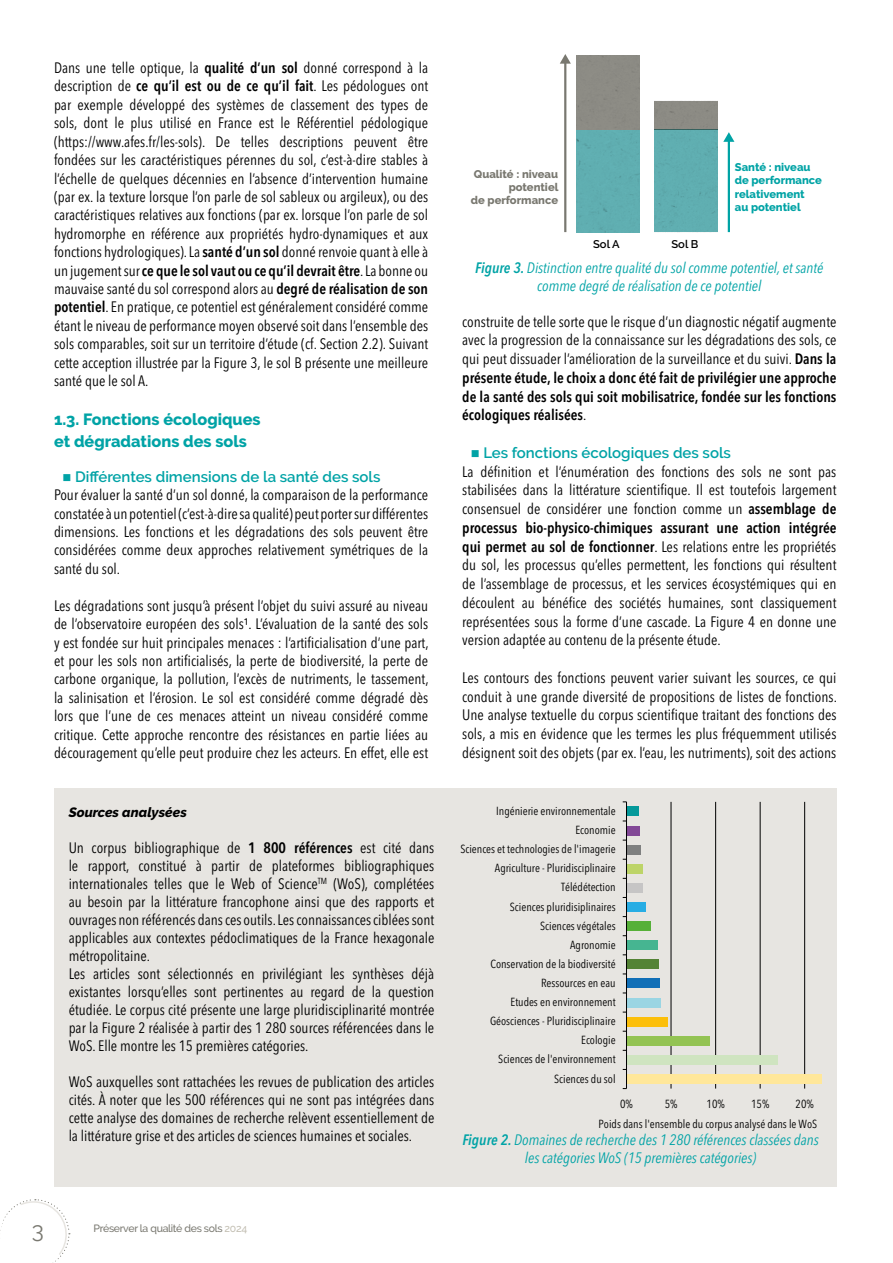
<style>
.page{position:relative;width:893px;height:1263px;background:#fff}
.page>*{position:absolute;margin:0;border:0;box-sizing:border-box;transform-origin:0 0}
.t1{font:22.5px "Raleway";color:#797870}
.t2{font:800 16.2px "Raleway";color:#00a3a6}
.t3{font:condensed 15px/18.5px "Avenir Next LT Pro";color:#000;text-align:justify}
.t4{font:italic condensed 15px/18px "Avenir Next LT Pro";color:#00a3a6;text-align:center}
.t5{font:600 15px "Raleway";color:#00a3a6}
.t6{font:italic 800 13.5px "Raleway";color:#000}
.t7{font:condensed 11.7px/20.4px "Avenir Next LT Pro";color:#000;text-align:right}
.t8{font:800 11.1px/13.4px "Raleway";color:#00a3a5}
.t9{font:800 11.1px/13.4px "Raleway";color:#797870;text-align:right}
.t10{font:600 11.1px "Raleway";color:#000}
.t11{font:500 10.5px "Raleway";letter-spacing:-.03em;color:#797870}
.s1{font-weight:600}
.s2{color:#c4c0b4}
</style>
<div class="page">
<svg style="left:0;top:1199px;width:71px;height:64px"></svg>
<div style="left:54px;top:788px;width:782px;height:398px;background:#e7e5e1"></div>
<hr style="left:804px;top:802px;width:1px;height:286px;background:#000">
<hr style="left:760px;top:802px;width:1px;height:286px;background:#000">
<hr style="left:715px;top:802px;width:1px;height:286px;background:#000">
<hr style="left:671px;top:802px;width:1px;height:286px;background:#000">
<div style="left:626px;top:1074px;width:196px;height:10px;background:#ffe79a"></div>
<div style="left:626px;top:1055px;width:152px;height:10px;background:#cfe4c0"></div>
<div style="left:626px;top:1036px;width:84px;height:9px;background:#93c353"></div>
<div style="left:626px;top:1017px;width:42px;height:9px;background:#fcbf0a"></div>
<div style="left:626px;top:998px;width:35px;height:9px;background:#9ad5e3"></div>
<div style="left:626px;top:979px;width:34px;height:9px;background:#116fb7"></div>
<div style="left:626px;top:959px;width:33px;height:10px;background:#548335"></div>
<div style="left:626px;top:940px;width:32px;height:10px;background:#46b591"></div>
<div style="left:626px;top:921px;width:25px;height:10px;background:#56b038"></div>
<div style="left:626px;top:902px;width:20px;height:10px;background:#28ade4"></div>
<div style="left:626px;top:883px;width:17px;height:10px;background:#c6c5c5"></div>
<div style="left:626px;top:864px;width:17px;height:9px;background:#bdd468"></div>
<div style="left:626px;top:845px;width:14px;height:9px;background:#7f8080"></div>
<div style="left:626px;top:826px;width:14px;height:9px;background:#824896"></div>
<div style="left:626px;top:807px;width:13px;height:9px;background:#05999a"></div>
<hr style="left:626px;top:802px;width:1px;height:286px;background:#000">
<div style="left:576px;top:55px;width:63px;height:75px;background:#919089"></div>
<div style="left:576px;top:130px;width:63px;height:102px;background:#63b4b7"></div>
<div style="left:654px;top:101px;width:64px;height:29px;background:#919089"></div>
<div style="left:654px;top:130px;width:64px;height:102px;background:#63b4b7"></div>
<hr style="left:564px;top:62px;width:2px;height:170px;background:#797870">
<svg style="left:560px;top:54px;width:11px;height:10px"></svg>
<hr style="left:728px;top:140px;width:2px;height:92px;background:#00a3a5">
<svg style="left:723px;top:132px;width:11px;height:10px"></svg>
<p class="t3" style="left:54px;top:59px;width:376px">Dans une telle optique, la <span class="s1">qualité d’un sol</span> donné correspond à la description de <span class="s1">ce qu’il est ou de ce qu’il fait</span>. Les pédologues ont par exemple développé des systèmes de classement des types de sols, dont le plus utilisé en France est le Référentiel pédologique (https://www.afes.fr/les-sols). De telles descriptions peuvent être fondées sur les caractéristiques pérennes du sol, c’est-à-dire stables à l’échelle de quelques décennies en l’absence d’intervention humaine (par ex. la texture lorsque l’on parle de sol sableux ou argileux), ou des caractéristiques relatives aux fonctions (par ex. lorsque l’on parle de sol hydromorphe en référence aux propriétés hydro-dynamiques et aux fonctions hydrologiques). La <span class="s1">santé d’un sol</span> donné renvoie quant à elle à un jugement sur <span class="s1">ce que le sol vaut ou ce qu’il devrait être</span>. La bonne ou mauvaise santé du sol correspond alors au <span class="s1">degré de réalisation de son potentiel</span>. En pratique, ce potentiel est généralement considéré comme étant le niveau de performance moyen observé soit dans l’ensemble des sols comparables, soit sur un territoire d’étude (cf. Section 2.2). Suivant cette acception illustrée par la Figure 3, le sol B présente une meilleure santé que le sol A.</p>
<p class="t2" style="left:54px;top:410px;width:208px">1.3. Fonctions écologiques</p>
<p class="t2" style="left:54px;top:432px;width:194px">et dégradations des sols</p>
<p class="t5" style="left:63px;top:468px;width:320px">■ Différentes dimensions de la santé des sols</p>
<p class="t3" style="left:54px;top:486px;width:376px">Pour évaluer la santé d’un sol donné, la comparaison de la performance constatée à un potentiel (c’est-à-dire sa qualité) peut porter sur différentes dimensions. Les fonctions et les dégradations des sols peuvent être considérées comme deux approches relativement symétriques de la santé du sol.</p>
<p class="t3" style="left:54px;top:596px;width:376px">Les dégradations sont jusqu’à présent l’objet du suivi assuré au niveau de l’observatoire européen des sols¹. L’évaluation de la santé des sols y est fondée sur huit principales menaces : l’artificialisation d’une part, et pour les sols non artificialisés, la perte de biodiversité, la perte de carbone organique, la pollution, l’excès de nutriments, le tassement, la salinisation et l’érosion. Le sol est considéré comme dégradé dès lors que l’une de ces menaces atteint un niveau considéré comme critique. Cette approche rencontre des résistances en partie liées au découragement qu’elle peut produire chez les acteurs. En effet, elle est</p>
<p class="t9" style="left:471px;top:167px;width:89px">Qualité : niveau potentiel<br>de performance</p>
<p class="t8" style="left:735px;top:160px;width:89px">Santé : niveau de performance relativement<br>au potentiel</p>
<p class="t10" style="left:593px;top:238px;width:28px">Sol A</p>
<p class="t10" style="left:671px;top:238px;width:28px">Sol B</p>
<p class="t4" style="left:475px;top:258px;width:350px"><span class="s1">Figure 3.</span> Distinction entre qualité du sol comme potentiel, et santé comme degré de réalisation de ce potentiel</p>
<p class="t3" style="left:462px;top:312px;width:376px">construite de telle sorte que le risque d’un diagnostic négatif augmente avec la progression de la connaissance sur les dégradations des sols, ce qui peut dissuader l’amélioration de la surveillance et du suivi. <span class="s1">Dans la présente étude, le choix a donc été fait de privilégier une approche de la santé des sols qui soit mobilisatrice, fondée sur les fonctions écologiques réalisées</span>.</p>
<p class="t5" style="left:471px;top:444px;width:262px">■ Les fonctions écologiques des sols</p>
<p class="t3" style="left:462px;top:462px;width:376px">La définition et l’énumération des fonctions des sols ne sont pas stabilisées dans la littérature scientifique. Il est toutefois largement consensuel de considérer une fonction comme un <span class="s1">assemblage de processus bio-physico-chimiques assurant une action intégrée qui permet au sol de fonctionner</span>. Les relations entre les propriétés du sol, les processus qu’elles permettent, les fonctions qui résultent de l’assemblage de processus, et les services écosystémiques qui en découlent au bénéfice des sociétés humaines, sont classiquement représentées sous la forme d’une cascade. La Figure 4 en donne une version adaptée au contenu de la présente étude.</p>
<p class="t3" style="left:462px;top:668px;width:376px">Les contours des fonctions peuvent varier suivant les sources, ce qui conduit à une grande diversité de propositions de listes de fonctions.<br>Une analyse textuelle du corpus scientifique traitant des fonctions des sols, a mis en évidence que les termes les plus fréquemment utilisés désignent soit des objets (par ex. l’eau, les nutriments), soit des actions</p>
<p class="t7" style="left:496px;top:801px;width:121px">Ingénierie environnementale</p>
<p class="t6" style="left:69px;top:804px;width:120px">Sources analysées</p>
<p class="t3" style="left:69px;top:838px;width:367px;line-height:18px">Un corpus bibliographique de <span class="s1">1 800 références</span> est cité dans le rapport, constitué à partir de plateformes bibliographiques internationales telles que le Web of Science<sup>TM</sup> (WoS), complétées au besoin par la littérature francophone ainsi que des rapports et ouvrages non référencés dans ces outils. Les connaissances ciblées sont applicables aux contextes pédoclimatiques de la France hexagonale métropolitaine.</p>
<p class="t3" style="left:69px;top:964px;width:367px;line-height:18px">Les articles sont sélectionnés en privilégiant les synthèses déjà existantes lorsqu’elles sont pertinentes au regard de la question étudiée. Le corpus cité présente une large pluridisciplinarité montrée par la Figure 2 réalisée à partir des 1 280 sources référencées dans le WoS. Elle montre les 15 premières catégories.</p>
<p class="t3" style="left:69px;top:1072px;width:367px;line-height:18px">WoS auxquelles sont rattachées les revues de publication des articles cités. À noter que les 500 références qui ne sont pas intégrées dans cette analyse des domaines de recherche relèvent essentiellement de la littérature grise et des articles de sciences humaines et sociales.</p>
<p class="t7" style="left:554px;top:1068px;width:63px">Sciences du sol</p>
<p class="t7" style="left:575px;top:820px;width:42px">Economie</p>
<p class="t7" style="left:460px;top:839px;width:157px">Sciences et technologies de l'imagerie</p>
<p class="t7" style="left:495px;top:858px;width:122px">Agriculture - Pluridisciplinaire</p>
<p class="t7" style="left:561px;top:877px;width:56px">Télédétection</p>
<p class="t7" style="left:510px;top:896px;width:107px">Sciences pluridisiplinaires</p>
<p class="t7" style="left:540px;top:915px;width:77px">Sciences végétales</p>
<p class="t7" style="left:570px;top:934px;width:47px">Agronomie</p>
<p class="t7" style="left:490px;top:953px;width:127px">Conservation de la biodiversité</p>
<p class="t7" style="left:541px;top:973px;width:76px">Ressources en eau</p>
<p class="t7" style="left:510px;top:992px;width:107px">Etudes en environnement</p>
<p class="t7" style="left:490px;top:1011px;width:127px">Géosciences - Pluridisciplinaire</p>
<p class="t7" style="left:581px;top:1030px;width:36px">Ecologie</p>
<p class="t7" style="left:498px;top:1049px;width:119px">Sciences de l'environnement</p>
<p class="t7" style="left:599px;top:1093px;width:220px">20%<br>Poids dans l'ensemble du corpus analysé dans le WoS</p>
<p class="t4" style="left:462px;top:1131px;width:358px"><span class="s1">Figure 2.</span> Domaines de recherche des 1 280 références classées dans les catégories WoS (15 premières catégories)</p>
<p class="t7" style="left:620px;top:1093px;width:14px">0%</p>
<p class="t7" style="left:665px;top:1093px;width:14px">5%</p>
<p class="t7" style="left:706px;top:1093px;width:20px">10%</p>
<p class="t7" style="left:751px;top:1093px;width:20px">15%</p>
<h1 class="t1" style="left:32px;top:1217px;width:14px">3</h1>
<p class="t11" style="left:94px;top:1222px;width:155px">Préserver la qualité des sols <span class="s2">2024</span></p>
</div>
